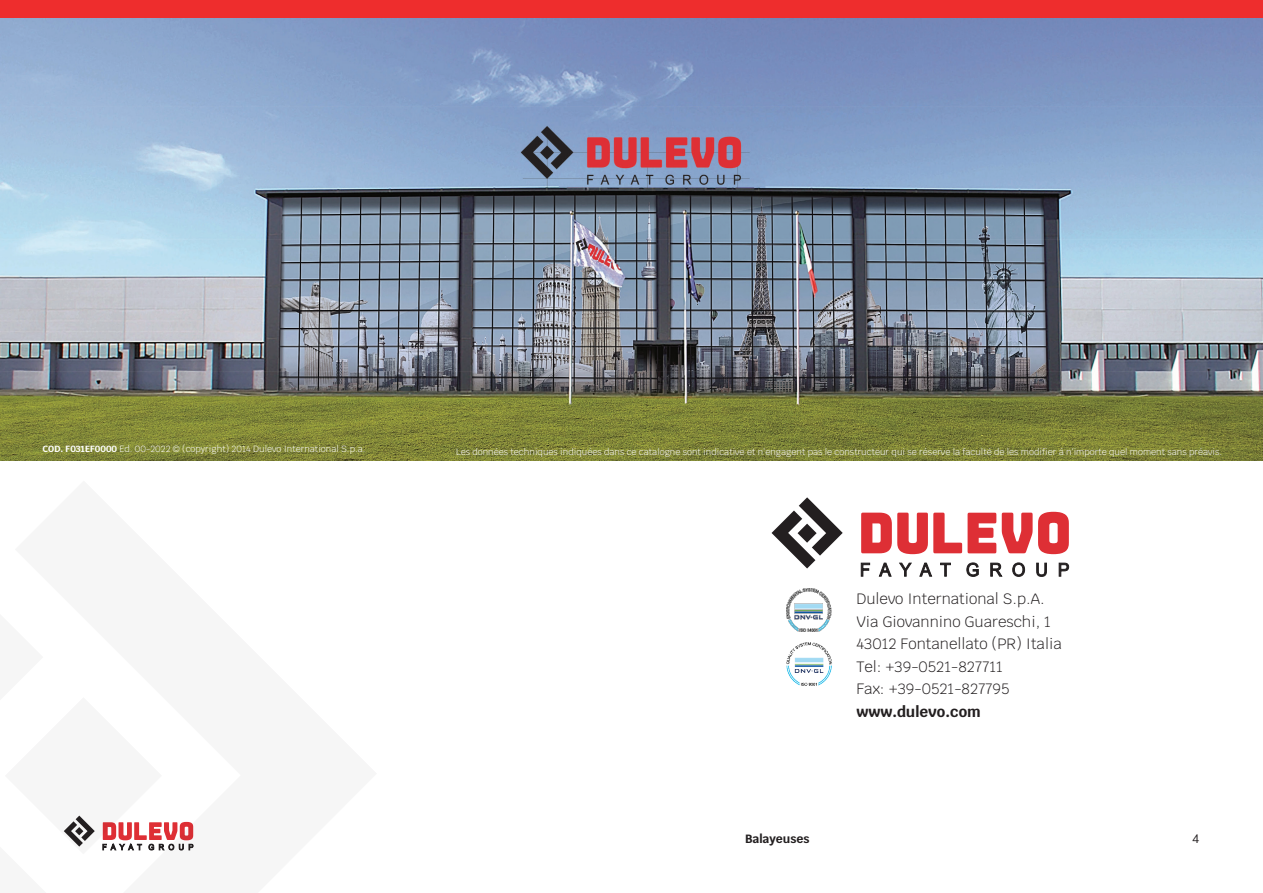
<style>
.page{position:relative;width:1263px;height:893px;background:#fff}
.page>*{position:absolute;margin:0;border:0;box-sizing:border-box;transform-origin:0 0}
.t1{font:300 15px "Krub";color:#231f20}
.t2{font:700 15px "Krub";color:#231f20}
.t3{font:700 12px "Krub";color:#231f20}
.t4{font:12px "Muli";color:#231f20}
.t5{font:300 9px "Krub";color:#fff}
.s1{font-weight:700}
</style>
<div class="page">
<img style="left:1px;top:17px;width:1262px;height:444px">
<svg style="left:771px;top:497px;width:72px;height:71px"></svg>
<svg style="left:1002px;top:513px;width:30px;height:40px"></svg>
<svg style="left:1038px;top:512px;width:31px;height:42px"></svg>
<svg style="left:861px;top:513px;width:135px;height:41px"></svg>
<svg style="left:861px;top:563px;width:9px;height:13px"></svg>
<svg style="left:879px;top:563px;width:12px;height:13px"></svg>
<svg style="left:899px;top:563px;width:12px;height:13px"></svg>
<svg style="left:920px;top:563px;width:12px;height:13px"></svg>
<svg style="left:940px;top:563px;width:10px;height:13px"></svg>
<svg style="left:967px;top:563px;width:11px;height:14px"></svg>
<svg style="left:990px;top:563px;width:12px;height:13px"></svg>
<svg style="left:1012px;top:563px;width:13px;height:14px"></svg>
<svg style="left:1036px;top:563px;width:10px;height:14px"></svg>
<svg style="left:1059px;top:563px;width:10px;height:13px"></svg>
<img style="left:786px;top:643px;width:46px;height:43px">
<img style="left:786px;top:589px;width:46px;height:43px">
<div style="left:0;top:0;width:1263px;height:17px;background:#ee2d2d"></div>
<svg style="left:152px;top:821px;width:41px;height:30px"></svg>
<svg style="left:63px;top:815px;width:89px;height:36px"></svg>
<p class="t5" style="left:43px;top:441px;width:325px"><span class="s1">COD. F031EF0000</span> Ed. 00-2022 © (copyright) 2014 Dulevo International S.p.a.</p>
<p class="t5" style="left:456px;top:444px;width:768px">Les données techniques indiquées dans ce catalogne sont indicative et n’engagent pas le constructeur qui se réserve la faculté de les modifier á n’importe quel moment sans préavis.</p>
<p class="t1" style="left:856px;top:586px;width:190px">Dulevo International S.p.A.</p>
<p class="t1" style="left:856px;top:608px;width:196px">Via Giovannino Guareschi, 1</p>
<p class="t1" style="left:856px;top:631px;width:207px">43012 Fontanellato (PR) Italia</p>
<p class="t1" style="left:856px;top:653px;width:148px">Tel: +39-0521-827711</p>
<p class="t1" style="left:856px;top:676px;width:155px">Fax: +39-0521-827795</p>
<p class="t2" style="left:856px;top:702px;width:126px">www.dulevo.com</p>
<h2 class="t3" style="left:745px;top:832px;width:66px">Balayeuses</h2>
<h2 class="t4" style="left:1192px;top:830px;width:9px">4</h2>
</div>
